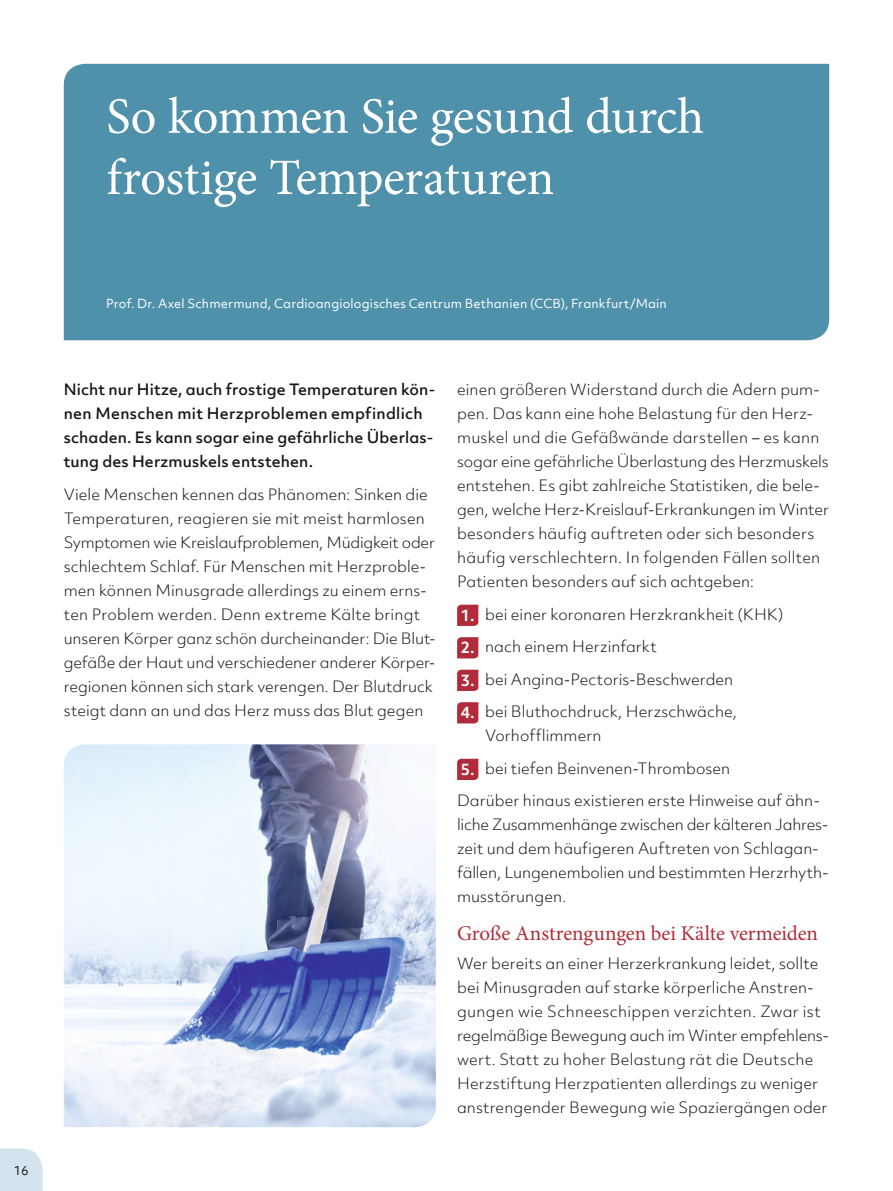
<style>
.page{position:relative;width:893px;height:1191px;background:#fff}
.page>*{position:absolute;margin:0;border:0;box-sizing:border-box;transform-origin:0 0}
.t1{font:51px/61.2px "Minion Pro";letter-spacing:-.015em;color:#fff}
.t2{font:21px "Minion Pro";letter-spacing:-.01em;color:#b12c3a}
.t3{font:300 15px/24px "Objektiv Mk 2";color:#151616}
.t4{font:500 15px/24px "Objektiv Mk 2";letter-spacing:.01em;color:#151616}
.t5{font:12px "Objektiv Mk 2";letter-spacing:.015em;color:#fff}
.t6{font:12px "Objektiv Mk 2";color:#151616}
.s1{font-weight:700;color:#fff}
</style>
<div class="page">
<svg style="left:0;top:1148px;width:43px;height:42px;background:#d7e5ef"></svg>
<div style="left:64px;top:64px;width:765px;height:276px;background:#4f91ab"></div>
<svg style="left:457px;top:604px;width:21px;height:22px"></svg>
<svg style="left:457px;top:637px;width:21px;height:21px"></svg>
<svg style="left:457px;top:669px;width:21px;height:22px"></svg>
<svg style="left:457px;top:702px;width:21px;height:21px"></svg>
<svg style="left:457px;top:758px;width:21px;height:22px"></svg>
<img style="left:64px;top:744px;width:372px;height:383px">
<h1 class="t1" style="left:106px;top:90px;width:599px">So kommen Sie gesund durch frostige Temperaturen</h1>
<p class="t6" style="left:14px;top:1161px;width:16px">16</p>
<p class="t5" style="left:106px;top:294px;width:562px">Prof. Dr. Axel Schmermund, Cardioangiologisches Centrum Bethanien (CCB), Frankfurt/Main</p>
<p class="t4" style="left:64px;top:377px;width:373px">Nicht nur Hitze, auch frostige Temperaturen kön&shy;nen Menschen mit Herzproblemen empfindlich schaden. Es kann sogar eine gefährliche Überlas&shy;tung des Herzmuskels entstehen.</p>
<p class="t3" style="left:64px;top:481px;width:373px">Viele Menschen kennen das Phänomen: Sinken die Temperaturen, reagieren sie mit meist harmlosen Symptomen wie Kreislaufproblemen, Müdigkeit oder schlechtem Schlaf. Für Menschen mit Herzproble&shy;men können Minusgrade allerdings zu einem erns&shy;ten Problem werden. Denn extreme Kälte bringt unseren Körper ganz schön durcheinander: Die Blut&shy;gefäße der Haut und verschiedener anderer Körper&shy;regionen können sich stark verengen. Der Blutdruck steigt dann an und das Herz muss das Blut gegen</p>
<p class="t3" style="left:457px;top:377px;width:373px">einen größeren Widerstand durch die Adern pum&shy;pen. Das kann eine hohe Belastung für den Herz&shy;muskel und die Gefäßwände darstellen – es kann sogar eine gefährliche Überlastung des Herzmuskels entstehen. Es gibt zahlreiche Statistiken, die bele&shy;gen, welche Herz-Kreislauf-Erkrankungen im Winter besonders häufig auftreten oder sich besonders häufig verschlechtern. In folgenden Fällen sollten Patienten besonders auf sich achtgeben:</p>
<p class="t3" style="left:461px;top:601px;width:324px"><span class="s1">1.</span> bei einer koronaren Herzkrankheit (KHK)</p>
<p class="t3" style="left:461px;top:634px;width:198px"><span class="s1">2.</span> nach einem Herzinfarkt</p>
<p class="t3" style="left:461px;top:666px;width:274px"><span class="s1">3.</span> bei Angina-Pectoris-Beschwerden</p>
<p class="t3" style="left:485px;top:699px;width:253px;text-indent:-24px"><span class="s1">4.</span> bei Bluthochdruck, Herzschwäche,<br>Vorhofflimmern</p>
<p class="t3" style="left:457px;top:751px;width:364px;line-height:32.5px"><span class="s1">5.</span> bei tiefen Beinvenen-Thrombosen<br>Darüber hinaus existieren erste Hinweise auf ähn-</p>
<p class="t3" style="left:457px;top:812px;width:373px">liche Zusammenhänge zwischen der kälteren Jahres&shy;zeit und dem häufigeren Auftreten von Schlagan&shy;fällen, Lungenembolien und bestimmten Herzrhyth&shy;musstörungen.</p>
<h2 class="t2" style="left:457px;top:925px;width:362px">Große Anstrengungen bei Kälte vermeiden</h2>
<p class="t3" style="left:457px;top:950px;width:373px">Wer bereits an einer Herzerkrankung leidet, sollte bei Minusgraden auf starke körperliche Anstren&shy;gungen wie Schneeschippen verzichten. Zwar ist regelmäßige Bewegung auch im Winter empfehlens&shy;wert. Statt zu hoher Belastung rät die Deutsche Herzstiftung Herzpatienten allerdings zu weniger anstrengender Bewegung wie Spaziergängen oder</p>
</div>
